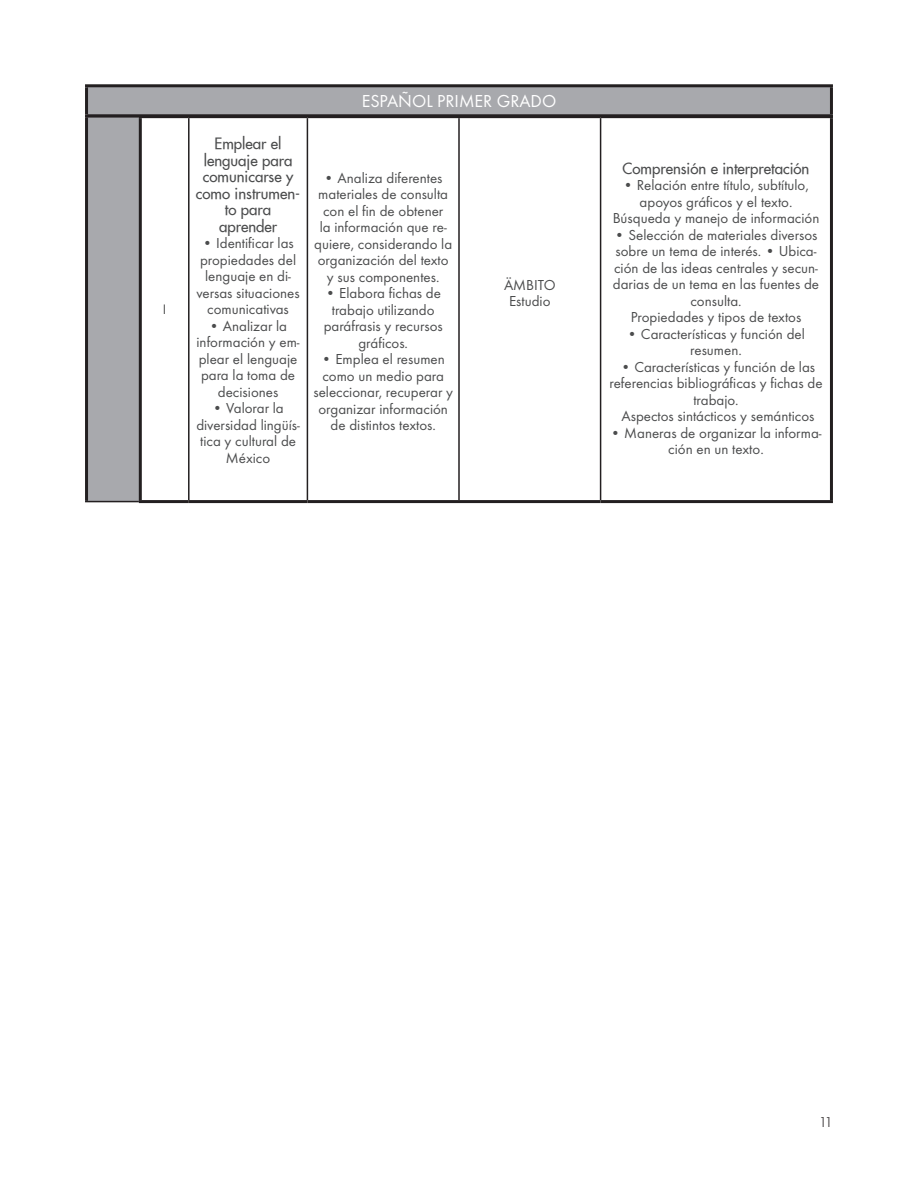
<style>
.page{position:relative;width:918px;height:1188px;background:#fff}
.page>*{position:absolute;margin:0;border:0;box-sizing:border-box;transform-origin:0 0}
.t1{font:18px "Futura TOT";color:#fff}
.t2{font:15px/16.5px "Futura TOT";color:#4b4c4d;text-align:center}
.t3{font:15px/16.5px "Futura Extended";color:#4b4c4d;text-align:center}
.t4{font:15px "Futura TOT";color:#231f20}
.t5{font:14.25px "Futura TOT";color:#4b4c4d}
</style>
<div class="page">
<div style="left:87px;top:117px;width:53px;height:385px;background:#a8a9ad"></div>
<hr style="left:188px;top:118px;width:2px;height:382px;background:#231f20">
<hr style="left:307px;top:118px;width:1px;height:382px;background:#231f20">
<hr style="left:458px;top:118px;width:2px;height:382px;background:#231f20">
<hr style="left:600px;top:118px;width:1px;height:382px;background:#231f20">
<hr style="left:830px;top:118px;width:3px;height:382px;background:#231f20">
<hr style="left:139px;top:500px;width:50px;height:3px;background:#231f20">
<hr style="left:189px;top:500px;width:118px;height:3px;background:#231f20">
<hr style="left:307px;top:500px;width:152px;height:3px;background:#231f20">
<hr style="left:459px;top:500px;width:142px;height:3px;background:#231f20">
<hr style="left:601px;top:500px;width:232px;height:3px;background:#231f20">
<hr style="left:85px;top:501px;width:54px;height:1px;background:#231f20">
<hr style="left:85px;top:117px;width:3px;height:384px;background:#231f20">
<hr style="left:139px;top:118px;width:3px;height:382px;background:#231f20">
<hr style="left:139px;top:115px;width:50px;height:3px;background:#231f20">
<hr style="left:189px;top:115px;width:118px;height:3px;background:#231f20">
<hr style="left:307px;top:115px;width:152px;height:3px;background:#231f20">
<hr style="left:459px;top:115px;width:142px;height:3px;background:#231f20">
<hr style="left:601px;top:115px;width:232px;height:3px;background:#231f20">
<div style="left:87px;top:86px;width:744px;height:30px;background:#a8a9ad"></div>
<hr style="left:85px;top:84px;width:748px;height:3px;background:#231f20">
<hr style="left:85px;top:87px;width:3px;height:27px;background:#231f20">
<hr style="left:830px;top:87px;width:3px;height:27px;background:#231f20">
<hr style="left:85px;top:114px;width:748px;height:3px;background:#231f20">
<p class="t5" style="left:163px;top:301px;width:5px">I</p>
<p class="t3" style="left:196px;top:135px;width:106px">Emplear el lenguaje para comunicarse y como instrumen&shy;to para aprender</p>
<p class="t2" style="left:197px;top:235px;width:105px">• Identificar las propiedades del lenguaje en di&shy;versas situaciones comunicativas</p>
<p class="t2" style="left:197px;top:317px;width:105px">• Analizar la información y em&shy;plear el lenguaje para la toma de decisiones</p>
<p class="t2" style="left:196px;top:400px;width:105px">• Valorar la diversidad lingüís&shy;tica y cultural de<br>México</p>
<p class="t1" style="left:362px;top:91px;width:196px">ESPAÑOL PRIMER GRADO</p>
<p class="t2" style="left:314px;top:169px;width:140px">• Analiza diferentes materiales de consulta con el fin de obtener<br>la información que re&shy;quiere, considerando la organización del texto y sus componentes.</p>
<p class="t2" style="left:324px;top:285px;width:121px">• Elabora fichas de trabajo utilizando paráfrasis y recursos gráficos.</p>
<p class="t2" style="left:313px;top:351px;width:141px">• Emplea el resumen como un medio para seleccionar, recuperar y organizar información de distintos textos.</p>
<p class="t2" style="left:504px;top:276px;width:53px">ÄMBITO<br>Estudio</p>
<p class="t3" style="left:623px;top:160px;width:188px">Comprensión e interpretación</p>
<p class="t2" style="left:613px;top:177px;width:208px">• Relación entre título, subtítulo, apoyos gráficos y el texto.<br>Búsqueda y manejo de información</p>
<p class="t2" style="left:613px;top:226px;width:208px">• Selección de materiales diversos sobre un tema de interés. • Ubica&shy;ción de las ideas centrales y secun&shy;darias de un tema en las fuentes de consulta.<br>Propiedades y tipos de textos</p>
<p class="t2" style="left:627px;top:325px;width:179px">• Características y función del resumen.</p>
<p class="t2" style="left:610px;top:358px;width:215px">• Características y función de las referencias bibliográficas y fichas de trabajo.<br>Aspectos sintácticos y semánticos</p>
<p class="t2" style="left:610px;top:424px;width:213px">• Maneras de organizar la informa&shy;ción en un texto.</p>
<p class="t4" style="left:818px;top:1113px;width:16px">11</p>
</div>
